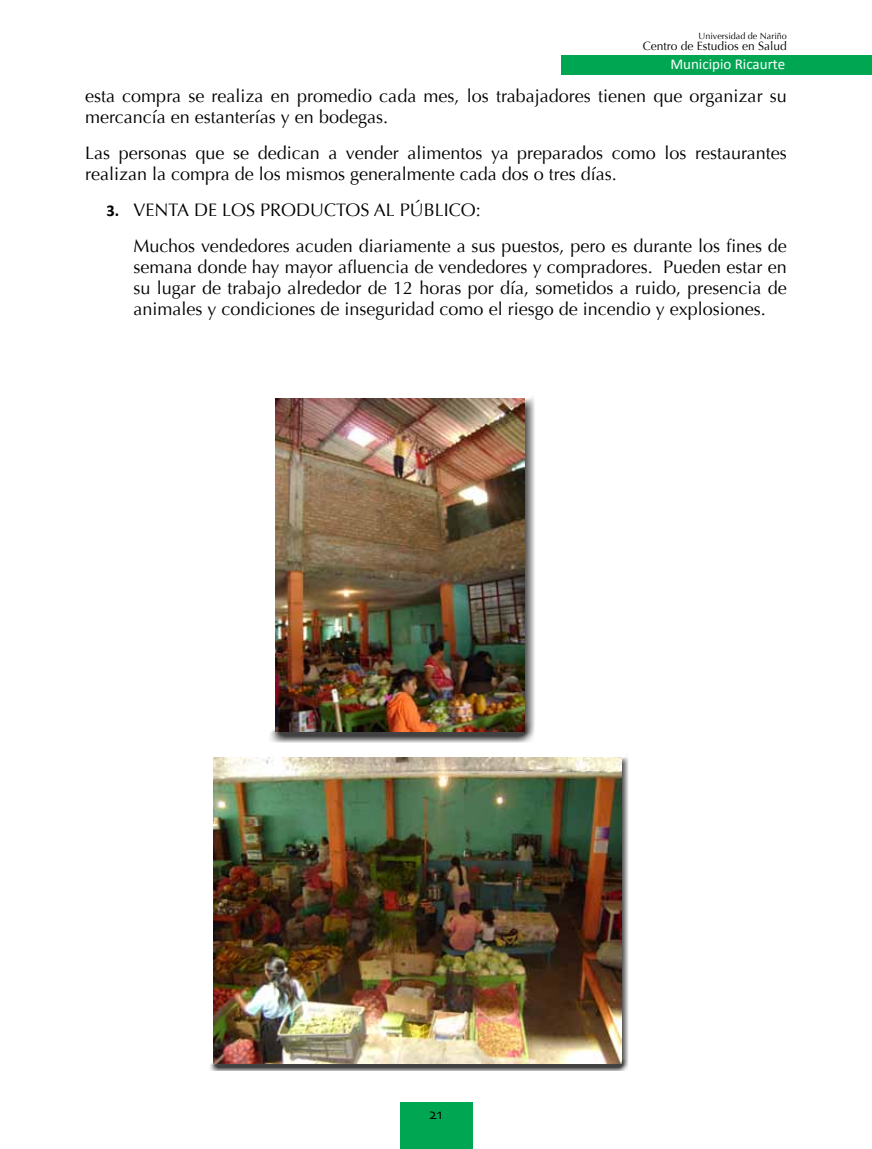
<style>
.page{position:relative;width:872px;height:1149px;background:#fff}
.page>*{position:absolute;margin:0;border:0;box-sizing:border-box;transform-origin:0 0}
.t1{font:18px/21px "Optima";color:#000}
.t2{font:15px "Calibri";color:#fff}
.t3{font:15px "Skia";color:#000}
.t4{font:12px "Optima";color:#000}
.t5{font:9px "Optima";color:#000}
.s1{font-family:"Calibri";font-weight:700;font-size:16.5px}
</style>
<div class="page">
<div style="left:561px;top:55px;width:311px;height:19px;background:#00a651"></div>
<div style="left:400px;top:1101px;width:72px;height:47px;background:#00a651"></div>
<div style="left:266px;top:391px;width:269px;height:351px;background:#000;opacity:.75"></div>
<img style="left:275px;top:398px;width:249px;height:333px">
<div style="left:208px;top:752px;width:420px;height:318px;background:#000;opacity:.75"></div>
<img style="left:213px;top:757px;width:408px;height:306px">
<p class="t5" style="left:698px;top:31px;width:90px">Universidad de Nariño</p>
<p class="t4" style="left:643px;top:39px;width:146px">Centro de Estudios en Salud</p>
<p class="t2" style="left:670px;top:54px;width:116px">Municipio Ricaurte</p>
<p class="t1" style="left:85px;top:85px;width:703px">esta compra se realiza en promedio cada mes, los trabajadores tienen que organizar su mercancía en estanterías y en bodegas.</p>
<p class="t1" style="left:85px;top:142px;width:703px">Las personas que se dedican a vender alimentos ya preparados como los restaurantes realizan la compra de los mismos generalmente cada dos o tres días.</p>
<p class="t1" style="left:133px;top:192px;width:655px;line-height:36px;text-indent:-27px"><span class="s1">3.</span> VENTA DE LOS PRODUCTOS AL PÚBLICO:<br>Muchos vendedores acuden diariamente a sus puestos, pero es durante los fines de</p>
<p class="t1" style="left:133px;top:256px;width:655px;text-align:justify">semana donde hay mayor afluencia de vendedores y compradores. Pueden estar en su lugar de trabajo alrededor de 12 horas por día, sometidos a ruido, presencia de animales y condiciones de inseguridad como el riesgo de incendio y explosiones.</p>
<p class="t3" style="left:429px;top:1105px;width:15px">21</p>
</div>
